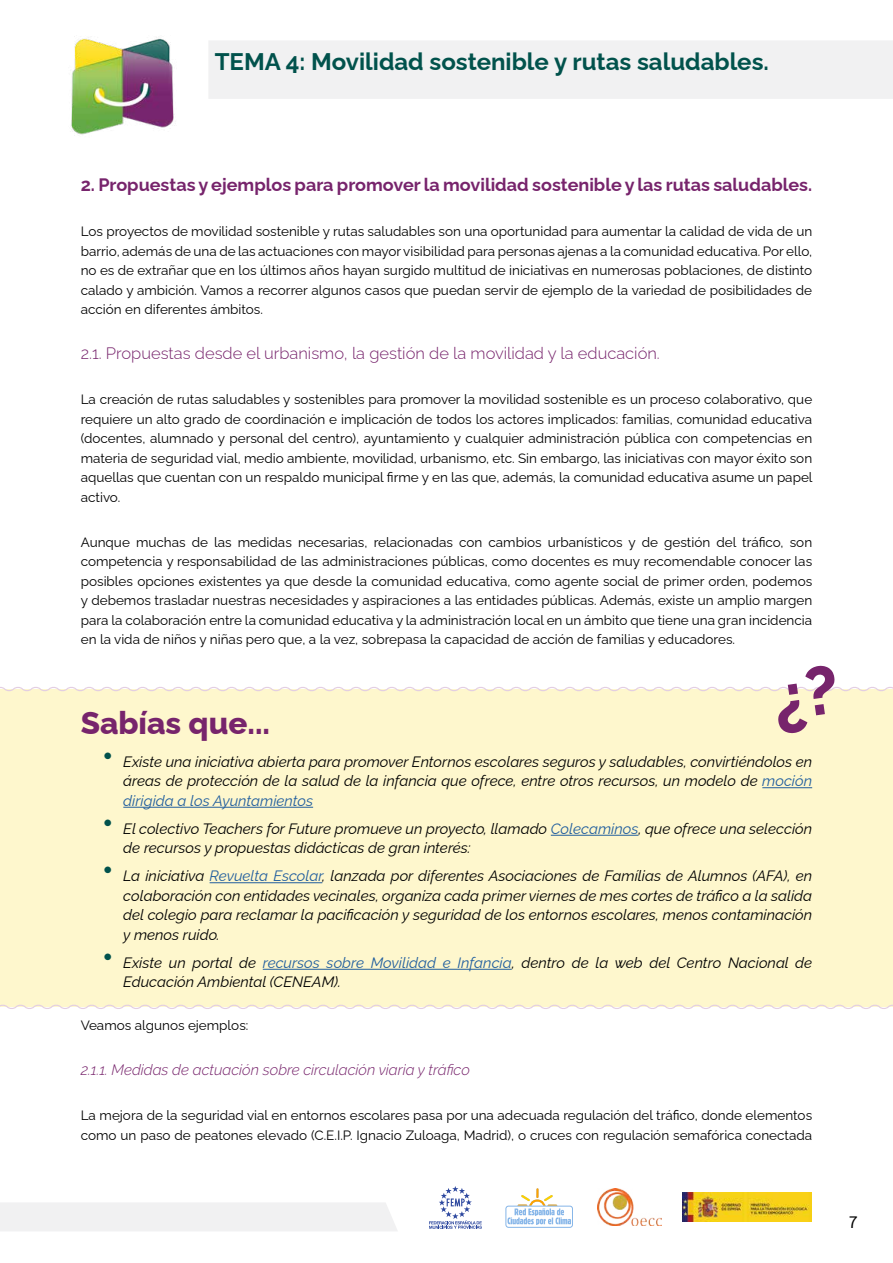
<style>
.page{position:relative;width:893px;height:1263px;background:#fff}
.page>*{position:absolute;margin:0;border:0;box-sizing:border-box;transform-origin:0 0}
.t1{font:800 31.5px "Raleway";color:#77246c}
.t2{font:700 24px "Raleway";color:#01524c}
.t3{font:700 18px "Raleway";color:#77246c}
.t4{font:300 18px "Bree";color:#000}
.t5{font:300 16.5px "Raleway";color:#77246c}
.t6{font:italic 15px/19.5px "Raleway";color:#000;text-align:justify}
.t7{font:italic 300 15px "Raleway";color:#77246c}
.t8{font:13.5px/19.5px "Raleway";color:#000;text-align:justify}
.s1{font-weight:700;font-style:normal;font-size:31.5px;color:#01524c}
.s2{color:#215e9e}
</style>
<div class="page">
<div style="left:209px;top:41px;width:684px;height:58px;background:#f1f1f2"></div>
<img style="left:71px;top:36px;width:103px;height:99px">
<div style="left:0;top:1203px;width:397px;height:28px;background:#f1f1f2"></div>
<div style="left:505px;top:1205px;width:68px;height:23px;border:1px solid #88b7e9;border-radius:3px"></div>
<svg style="left:506px;top:1188px;width:66px;height:39px"></svg>
<img style="left:682px;top:1193px;width:129px;height:29px">
<svg style="left:429px;top:1186px;width:53px;height:43px"></svg>
<img style="left:597px;top:1188px;width:65px;height:37px">
<div style="left:0;top:687px;width:893px;height:322px;background:#fef7cd"></div>
<hr style="left:762px;top:787px;width:50px;height:1px;background:#215e9e">
<hr style="left:123px;top:807px;width:190px;height:1px;background:#215e9e">
<hr style="left:551px;top:835px;width:87px;height:1px;background:#215e9e">
<hr style="left:210px;top:882px;width:112px;height:1px;background:#215e9e">
<hr style="left:263px;top:969px;width:249px;height:1px;background:#215e9e">
<div style="left:773px;top:687px;width:66px;height:48px;background:#fef7cd"></div>
<h2 class="t2" style="left:215px;top:43px;width:556px">TEMA 4: Movilidad sostenible y rutas saludables.</h2>
<h3 class="t3" style="left:81px;top:171px;width:733px">2. Propuestas y ejemplos para promover la movilidad sostenible y las rutas saludables.</h3>
<p class="t8" style="left:81px;top:220px;width:733px">Los proyectos de movilidad sostenible y rutas saludables son una oportunidad para aumentar la calidad de vida de un barrio, además de una de las actuaciones con mayor visibilidad para personas ajenas a la comunidad educativa. Por ello, no es de extrañar que en los últimos años hayan surgido multitud de iniciativas en numerosas poblaciones, de distinto calado y ambición. Vamos a recorrer algunos casos que puedan servir de ejemplo de la variedad de posibilidades de acción en diferentes ámbitos.</p>
<p class="t5" style="left:81px;top:340px;width:581px">2.1. Propuestas desde el urbanismo, la gestión de la movilidad y la educación.</p>
<p class="t8" style="left:81px;top:388px;width:733px">La creación de rutas saludables y sostenibles para promover la movilidad sostenible es un proceso colaborativo, que requiere un alto grado de coordinación e implicación de todos los actores implicados: familias, comunidad educativa (docentes, alumnado y personal del centro), ayuntamiento y cualquier administración pública con competencias en materia de seguridad vial, medio ambiente, movilidad, urbanismo, etc. Sin embargo, las iniciativas con mayor éxito son aquellas que cuentan con un respaldo municipal firme y en las que, además, la comunidad educativa asume un papel activo.</p>
<p class="t8" style="left:81px;top:531px;width:733px">Aunque muchas de las medidas necesarias, relacionadas con cambios urbanísticos y de gestión del tráfico, son competencia y responsabilidad de las administraciones públicas, como docentes es muy recomendable conocer las posibles opciones existentes ya que desde la comunidad educativa, como agente social de primer orden, podemos y debemos trasladar nuestras necesidades y aspiraciones a las entidades públicas. Además, existe un amplio margen para la colaboración entre la comunidad educativa y la administración local en un ámbito que tiene una gran incidencia en la vida de niños y niñas pero que, a la vez, sobrepasa la capacidad de acción de familias y educadores.</p>
<h1 class="t1" style="left:81px;top:698px;width:191px">Sabías que...</h1>
<p class="t6" style="left:123px;top:750px;width:690px;text-indent:-21px"><span class="s1">•</span> Existe una iniciativa abierta para promover Entornos escolares seguros y saludables, convirtiéndolos en áreas de protección de la salud de la infancia que ofrece, entre otros recursos, un modelo de <span class="s2">moción dirigida a los Ayuntamientos</span></p>
<p class="t6" style="left:123px;top:817px;width:690px;text-indent:-21px"><span class="s1">•</span> El colectivo Teachers for Future promueve un proyecto, llamado <span class="s2">Colecaminos</span>, que ofrece una selección de recursos y propuestas didácticas de gran interés:</p>
<p class="t6" style="left:123px;top:864px;width:690px;text-indent:-21px"><span class="s1">•</span> La iniciativa <span class="s2">Revuelta Escolar</span>, lanzada por diferentes Asociaciones de Famílias de Alumnos (AFA), en colaboración con entidades vecinales, organiza cada primer viernes de mes cortes de tráfico a la salida del colegio para reclamar la pacificación y seguridad de los entornos escolares, menos contaminación y menos ruido.</p>
<p class="t6" style="left:123px;top:951px;width:690px;text-indent:-21px"><span class="s1">•</span> Existe un portal de <span class="s2">recursos sobre Movilidad e Infancia</span>, dentro de la web del Centro Nacional de<br>Educación Ambiental (CENEAM).</p>
<p class="t8" style="left:81px;top:1014px;width:169px">Veamos algunos ejemplos:</p>
<p class="t7" style="left:81px;top:1061px;width:391px">2.1.1. Medidas de actuación sobre circulación viaria y tráfico</p>
<p class="t8" style="left:81px;top:1104px;width:733px">La mejora de la seguridad vial en entornos escolares pasa por una adecuada regulación del tráfico, donde elementos como un paso de peatones elevado (C.E.I.P. Ignacio Zuloaga, Madrid), o cruces con regulación semafórica conectada</p>
<h3 class="t4" style="left:849px;top:1211px;width:10px">7</h3>
</div>
